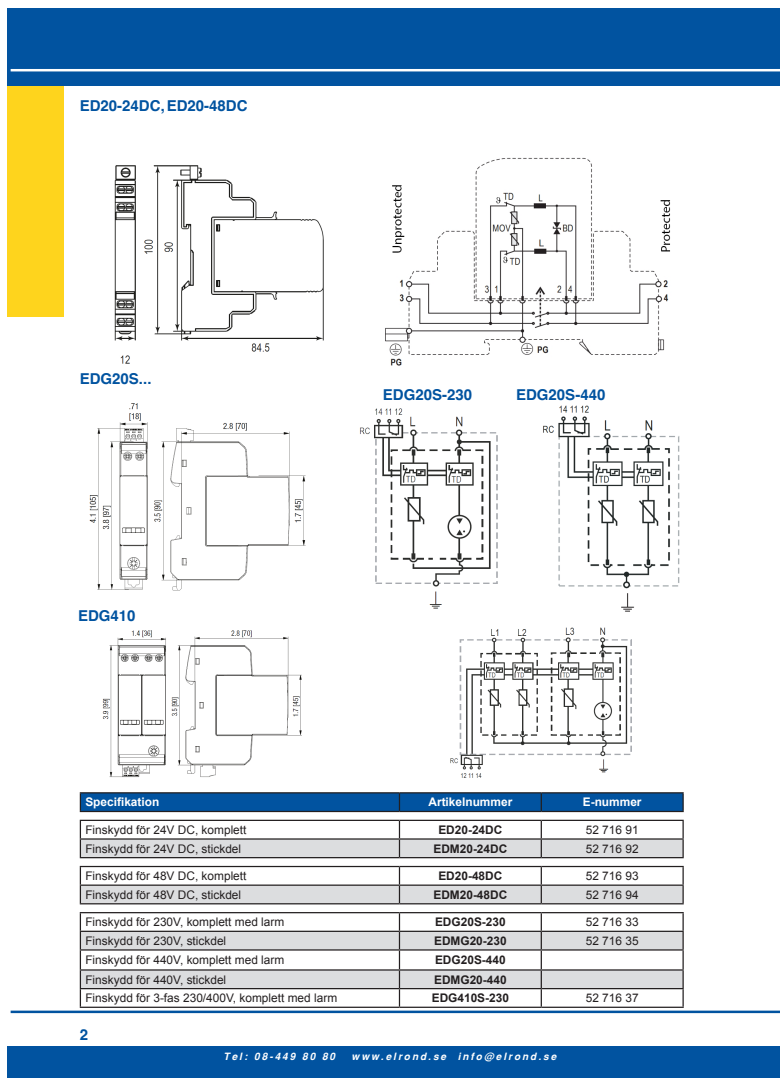
<style>
.page{position:relative;width:780px;height:1088px;background:#fff}
.page>*{position:absolute;margin:0;border:0;box-sizing:border-box;transform-origin:0 0}
.t1{font:700 15px "Helvetica";color:#0153a0}
.t2{font:11.88px "Arial";color:#231f20}
.t3{font:700 11.88px "Arial";color:#231f20}
.t4{font:700 11.88px "Arial";color:#fff}
.t5{font:italic 700 10px "Helvetica";letter-spacing:.2em;color:#fff}
</style>
<div class="page">
<div style="left:7px;top:86px;width:57px;height:231px;background:#fed41d"></div>
<hr style="left:11px;top:1010px;width:769px;height:3px;background:#0153a0">
<div style="left:7px;top:1046px;width:773px;height:32px;background:#0153a0"></div>
<div style="left:7px;top:8px;width:773px;height:78px;background:#0153a0"></div>
<hr style="left:11px;top:69px;width:769px;height:2px;background:#fff">
<svg style="left:81px;top:821px;width:601px;height:185px"></svg>
<svg style="left:80px;top:839px;width:603px;height:149px;fill:#dcdddf"></svg>
<hr style="left:80px;top:792px;width:319px;height:1px;background:#231f20">
<hr style="left:399px;top:792px;width:142px;height:1px;background:#231f20">
<hr style="left:541px;top:792px;width:142px;height:1px;background:#231f20">
<svg style="left:80px;top:793px;width:603px;height:18px;background:#02509a"></svg>
<hr style="left:80px;top:949px;width:319px;height:1px;background:#231f20">
<hr style="left:399px;top:949px;width:142px;height:1px;background:#231f20">
<hr style="left:541px;top:949px;width:142px;height:1px;background:#231f20">
<hr style="left:399px;top:988px;width:142px;height:1px;background:#231f20">
<hr style="left:541px;top:988px;width:142px;height:1px;background:#231f20">
<hr style="left:80px;top:931px;width:319px;height:1px;background:#231f20">
<hr style="left:399px;top:931px;width:142px;height:1px;background:#231f20">
<hr style="left:541px;top:931px;width:142px;height:1px;background:#231f20">
<hr style="left:80px;top:969px;width:319px;height:1px;background:#231f20">
<hr style="left:399px;top:969px;width:142px;height:1px;background:#231f20">
<hr style="left:541px;top:969px;width:142px;height:1px;background:#231f20">
<svg style="left:80px;top:913px;width:1px;height:93px"></svg>
<svg style="left:399px;top:913px;width:1px;height:93px"></svg>
<svg style="left:540px;top:913px;width:2px;height:93px"></svg>
<svg style="left:682px;top:913px;width:1px;height:93px"></svg>
<hr style="left:80px;top:1006px;width:319px;height:2px;background:#231f20">
<hr style="left:399px;top:1006px;width:142px;height:2px;background:#231f20">
<hr style="left:541px;top:1006px;width:142px;height:2px;background:#231f20">
<hr style="left:80px;top:884px;width:319px;height:2px;background:#231f20">
<svg style="left:80px;top:867px;width:1px;height:36px"></svg>
<hr style="left:399px;top:884px;width:142px;height:2px;background:#231f20">
<svg style="left:399px;top:867px;width:1px;height:36px"></svg>
<hr style="left:541px;top:884px;width:142px;height:2px;background:#231f20">
<svg style="left:540px;top:867px;width:2px;height:36px"></svg>
<svg style="left:682px;top:867px;width:1px;height:36px"></svg>
<hr style="left:80px;top:838px;width:319px;height:1px;background:#231f20">
<svg style="left:80px;top:821px;width:1px;height:36px"></svg>
<hr style="left:399px;top:838px;width:142px;height:1px;background:#231f20">
<svg style="left:399px;top:821px;width:1px;height:36px"></svg>
<hr style="left:541px;top:838px;width:142px;height:1px;background:#231f20">
<svg style="left:540px;top:821px;width:2px;height:36px"></svg>
<svg style="left:682px;top:821px;width:1px;height:36px"></svg>
<hr style="left:80px;top:811px;width:319px;height:1px;background:#231f20">
<hr style="left:80px;top:820px;width:319px;height:1px;background:#231f20">
<hr style="left:80px;top:857px;width:319px;height:1px;background:#231f20">
<hr style="left:399px;top:857px;width:142px;height:1px;background:#231f20">
<hr style="left:541px;top:857px;width:142px;height:1px;background:#231f20">
<hr style="left:80px;top:866px;width:319px;height:1px;background:#231f20">
<hr style="left:399px;top:866px;width:142px;height:1px;background:#231f20">
<hr style="left:541px;top:866px;width:142px;height:1px;background:#231f20">
<hr style="left:80px;top:903px;width:319px;height:1px;background:#231f20">
<hr style="left:399px;top:903px;width:142px;height:1px;background:#231f20">
<hr style="left:541px;top:903px;width:142px;height:1px;background:#231f20">
<hr style="left:80px;top:912px;width:319px;height:1px;background:#231f20">
<hr style="left:399px;top:912px;width:142px;height:1px;background:#231f20">
<hr style="left:541px;top:912px;width:142px;height:1px;background:#231f20">
<hr style="left:80px;top:988px;width:319px;height:1px;background:#231f20">
<hr style="left:399px;top:811px;width:142px;height:1px;background:#231f20">
<hr style="left:541px;top:811px;width:142px;height:1px;background:#231f20">
<hr style="left:399px;top:820px;width:142px;height:1px;background:#231f20">
<hr style="left:541px;top:820px;width:142px;height:1px;background:#231f20">
<img style="left:385px;top:157px;width:285px;height:209px">
<img style="left:450px;top:627px;width:182px;height:151px">
<img style="left:102px;top:630px;width:200px;height:147px">
<img style="left:359px;top:408px;width:139px;height:201px">
<img style="left:89px;top:403px;width:217px;height:188px">
<img style="left:114px;top:165px;width:210px;height:199px">
<img style="left:543px;top:405px;width:137px;height:207px">
<p class="t1" style="left:80px;top:97px;width:169px">ED20-24DC, ED20-48DC</p>
<p class="t1" style="left:80px;top:369px;width:73px">EDG20S...</p>
<p class="t1" style="left:78px;top:606px;width:59px">EDG410</p>
<p class="t1" style="left:383px;top:386px;width:91px">EDG20S-230</p>
<p class="t1" style="left:516px;top:386px;width:91px">EDG20S-440</p>
<p class="t4" style="left:85px;top:794px;width:75px">Specifikation</p>
<p class="t4" style="left:428px;top:794px;width:85px">Artikelnummer</p>
<p class="t4" style="left:582px;top:794px;width:60px">E-nummer</p>
<p class="t2" style="left:85px;top:822px;width:163px">Finskydd för 24V DC, komplett</p>
<p class="t3" style="left:438px;top:822px;width:66px">ED20-24DC</p>
<p class="t2" style="left:585px;top:822px;width:54px">52 716 91</p>
<p class="t2" style="left:85px;top:841px;width:157px">Finskydd för 24V DC, stickdel</p>
<p class="t3" style="left:433px;top:840px;width:75px">EDM20-24DC</p>
<p class="t2" style="left:585px;top:841px;width:54px">52 716 92</p>
<p class="t2" style="left:85px;top:868px;width:163px">Finskydd för 48V DC, komplett</p>
<p class="t3" style="left:438px;top:868px;width:66px">ED20-48DC</p>
<p class="t2" style="left:585px;top:868px;width:54px">52 716 93</p>
<p class="t2" style="left:85px;top:887px;width:157px">Finskydd för 48V DC, stickdel</p>
<p class="t3" style="left:433px;top:887px;width:75px">EDM20-48DC</p>
<p class="t2" style="left:585px;top:887px;width:54px">52 716 94</p>
<p class="t2" style="left:85px;top:914px;width:200px">Finskydd för 230V, komplett med larm</p>
<p class="t3" style="left:435px;top:914px;width:72px">EDG20S-230</p>
<p class="t2" style="left:585px;top:914px;width:54px">52 716 33</p>
<p class="t2" style="left:85px;top:933px;width:142px">Finskydd för 230V, stickdel</p>
<p class="t3" style="left:434px;top:933px;width:74px">EDMG20-230</p>
<p class="t2" style="left:585px;top:933px;width:54px">52 716 35</p>
<p class="t2" style="left:85px;top:951px;width:200px">Finskydd för 440V, komplett med larm</p>
<p class="t3" style="left:435px;top:951px;width:72px">EDG20S-440</p>
<p class="t2" style="left:85px;top:972px;width:142px">Finskydd för 440V, stickdel</p>
<p class="t3" style="left:434px;top:971px;width:74px">EDMG20-440</p>
<p class="t2" style="left:85px;top:990px;width:253px">Finskydd för 3-fas 230/400V, komplett med larm</p>
<p class="t3" style="left:431px;top:990px;width:79px">EDG410S-230</p>
<p class="t2" style="left:585px;top:990px;width:54px">52 716 37</p>
<p class="t1" style="left:80px;top:1025px;width:10px">2</p>
<p class="t5" style="left:224px;top:1051px;width:113px">Tel: 08-449 80 80</p>
<p class="t5" style="left:351px;top:1051px;width:206px">www.elrond.se info@elrond.se</p>
</div>
